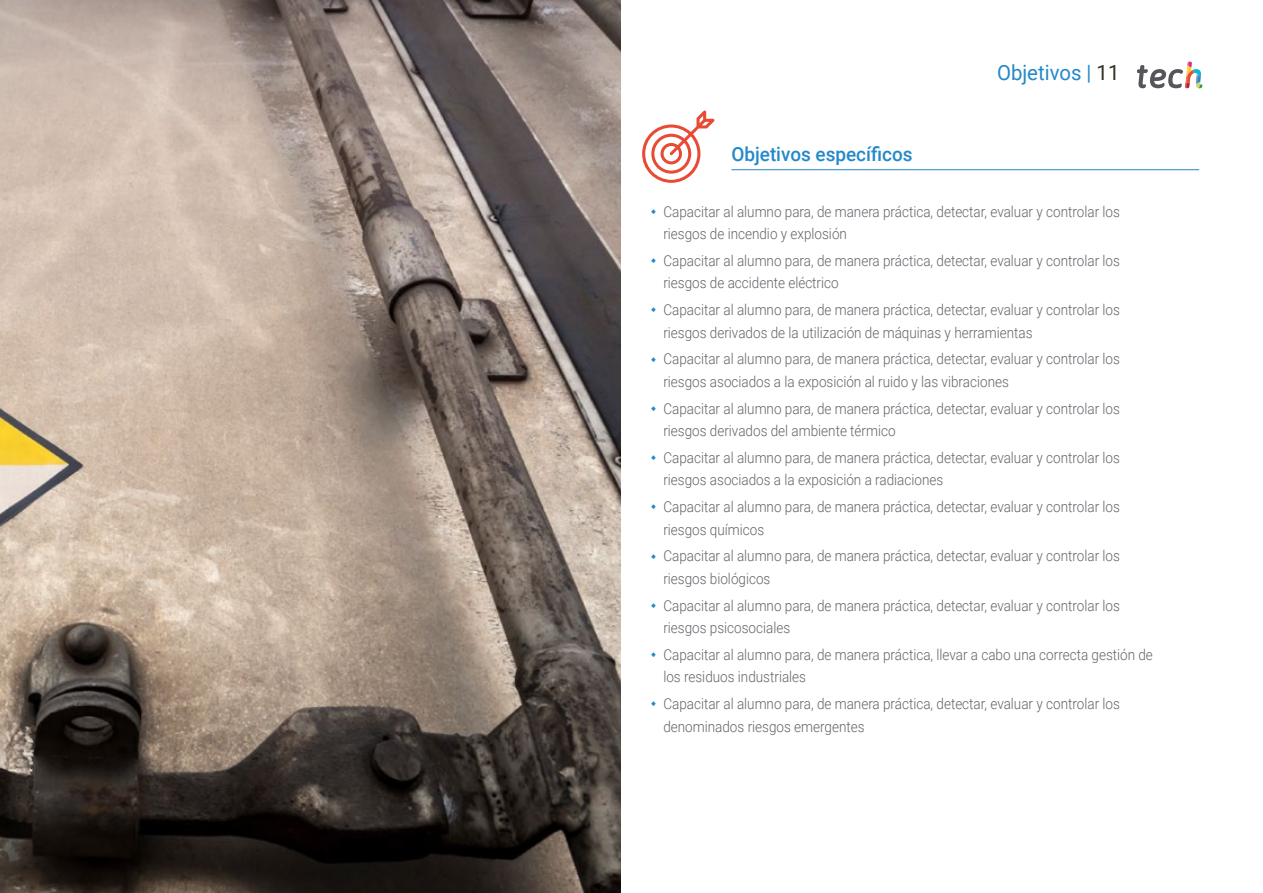
<style>
.page{position:relative;width:1263px;height:893px;background:#fff}
.page>*{position:absolute;margin:0;border:0;box-sizing:border-box;transform-origin:0 0}
.t1{font:21px "Roboto";color:#2488c9}
.t2{font:500 19.5px "Roboto";color:#2488c9}
.t3{font:300 15px/22.5px "Roboto";color:#61646a;scale:.9 1}
.s1{color:#312e20}
</style>
<div class="page">
<hr style="left:731px;top:169px;width:468px;height:1px;background:#2488c9">
<svg style="left:642px;top:110px;width:72px;height:73px"></svg>
<img style="left:0;top:0;width:621px;height:893px">
<svg style="left:1137px;top:62px;width:65px;height:27px"></svg>
<h2 class="t2" style="left:731px;top:141px;width:183px">Objetivos específicos</h2>
<h1 class="t1" style="left:997px;top:57px;width:124px">Objetivos | <span class="s1">11</span></h1>
<p class="t3" style="left:663px;top:200px;width:509px">Capacitar al alumno para, de manera práctica, detectar, evaluar y controlar los riesgos de incendio y explosión</p>
<p class="t3" style="left:663px;top:249px;width:509px">Capacitar al alumno para, de manera práctica, detectar, evaluar y controlar los riesgos de accidente eléctrico</p>
<p class="t3" style="left:663px;top:298px;width:509px">Capacitar al alumno para, de manera práctica, detectar, evaluar y controlar los riesgos derivados de la utilización de máquinas y herramientas</p>
<p class="t3" style="left:663px;top:347px;width:509px">Capacitar al alumno para, de manera práctica, detectar, evaluar y controlar los riesgos asociados a la exposición al ruido y las vibraciones</p>
<p class="t3" style="left:663px;top:397px;width:509px">Capacitar al alumno para, de manera práctica, detectar, evaluar y controlar los riesgos derivados del ambiente térmico</p>
<p class="t3" style="left:663px;top:446px;width:509px">Capacitar al alumno para, de manera práctica, detectar, evaluar y controlar los riesgos asociados a la exposición a radiaciones</p>
<p class="t3" style="left:663px;top:495px;width:509px">Capacitar al alumno para, de manera práctica, detectar, evaluar y controlar los riesgos químicos</p>
<p class="t3" style="left:663px;top:544px;width:509px">Capacitar al alumno para, de manera práctica, detectar, evaluar y controlar los riesgos biológicos</p>
<p class="t3" style="left:663px;top:594px;width:509px">Capacitar al alumno para, de manera práctica, detectar, evaluar y controlar los riesgos psicosociales</p>
<p class="t3" style="left:663px;top:643px;width:545px">Capacitar al alumno para, de manera práctica, llevar a cabo una correcta gestión de los residuos industriales</p>
<p class="t3" style="left:663px;top:692px;width:509px">Capacitar al alumno para, de manera práctica, detectar, evaluar y controlar los denominados riesgos emergentes</p>
</div>
